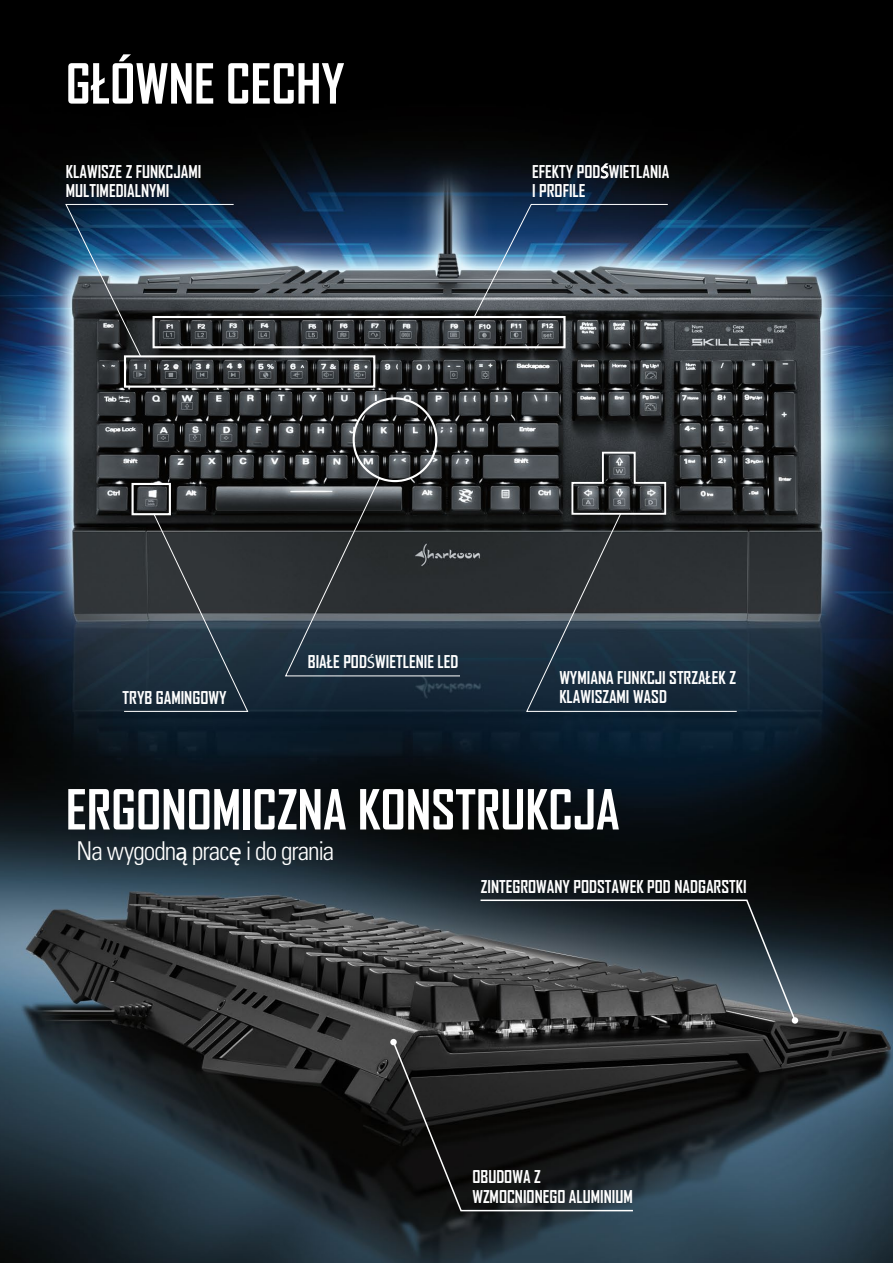
<style>
.page{position:relative;width:893px;height:1263px;background:#fff}
.page>*{position:absolute;margin:0;border:0;box-sizing:border-box;transform-origin:0 0}
.t1{font:700 52.95px "Agency FB";color:#fff}
.t2{font:300 condensed 25.95px "Univers";letter-spacing:-.04em;color:#fff}
.t3{font:700 16.95px/19.5px "Agency FB";color:#fff}
.s1{font-family:"Myriad Pro";font-weight:400}
.s2{font-family:"Myriad Pro";font-weight:400;font-stretch:normal}
</style>
<div class="page">
<img style="left:0;top:0;width:893px;height:1263px">
<div style="left:124px;top:355px;width:251px;height:33px;border:2px solid #fff"></div>
<div style="left:132px;top:483px;width:39px;height:32px;border:2px solid #fff"></div>
<div style="left:153px;top:316px;width:413px;height:32px;border:2px solid #fff"></div>
<svg style="left:284px;top:477px;width:177px;height:200px;background:#2e363c"></svg>
<svg style="left:525px;top:451px;width:213px;height:261px;background:#2e373e"></svg>
<svg style="left:123px;top:512px;width:126px;height:200px;background:#2c363e"></svg>
<img style="left:64px;top:203px;width:171px;height:155px">
<img style="left:473px;top:203px;width:196px;height:115px">
<svg style="left:392px;top:1040px;width:242px;height:172px;background:#1c1d1d"></svg>
<svg style="left:479px;top:899px;width:318px;height:123px;background:#3d4448"></svg>
<div style="left:390px;top:1039px;width:7px;height:6px;background:#fff;border-radius:50%"></div>
<div style="left:792px;top:1017px;width:6px;height:7px;background:#fff;border-radius:50%"></div>
<div style="left:353px;top:397px;width:84px;height:85px;border:2px solid #fff;border-radius:50%"></div>
<svg style="left:600px;top:163px;width:9px;height:16px"></svg>
<h1 class="t1" style="left:66px;top:51px;width:280px">GŁÓWNE CECHY</h1>
<p class="t3" style="left:66px;top:161px;width:137px">KLAWISZE Z FUNKCJAMI<br>MULTIMEDIALNYMI</p>
<p class="t3" style="left:532px;top:161px;width:139px">EFEKTY POD<span class="s1">Ś</span>WIETLANIA<br>I PROFILE</p>
<p class="t3" style="left:123px;top:687px;width:105px">TRYB GAMINGOWY</p>
<p class="t3" style="left:308px;top:652px;width:152px">BIAŁE POD<span class="s1">Ś</span>WIETLENIE LED</p>
<p class="t3" style="left:559px;top:667px;width:178px">WYMIANA FUNKCJI STRZAŁEK Z<br>KLAWISZAMI WASD</p>
<h1 class="t1" style="left:66px;top:777px;width:555px">ERGONOMICZNA KONSTRUKCJA</h1>
<h2 class="t2" style="left:77px;top:835px;width:259px">Na wygodn<span class="s2">ą</span> prac<span class="s2">ę</span> i do grania</h2>
<p class="t3" style="left:481px;top:876px;width:267px">ZINTEGROWANY PODSTAWEK POD NADGARSTKI</p>
<p class="t3" style="left:472px;top:1167px;width:162px">OBUDOWA Z<br>WZMOCNIONEGO ALUMINIUM</p>
</div>
